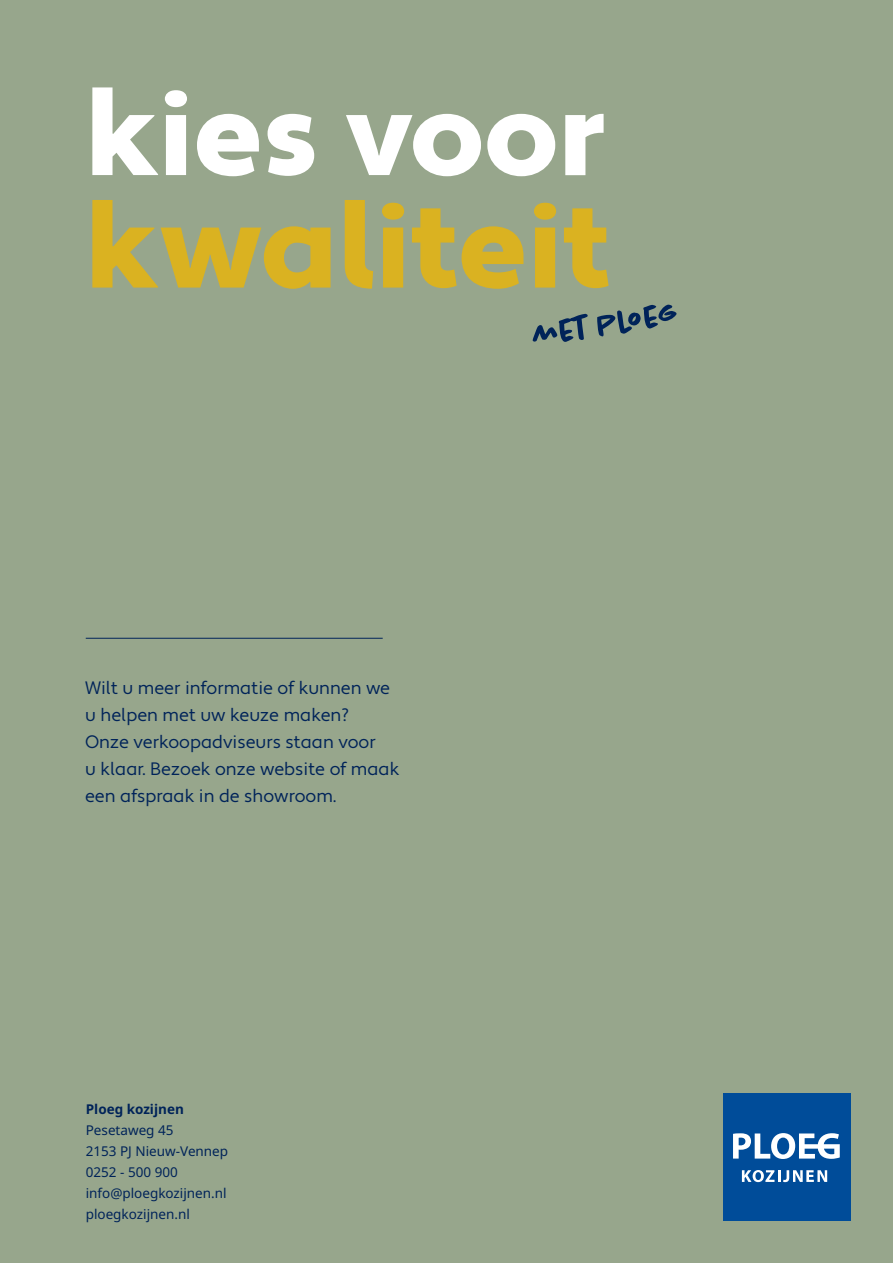
<style>
.page{position:relative;width:893px;height:1263px;background:#97a68c}
.page>*{position:absolute;margin:0;border:0;box-sizing:border-box;transform-origin:0 0}
.t1{font:900 120px/112.5px "Apertura";letter-spacing:-.015em;color:#dab221}
.t2{font:18px/27px "Apertura";color:#002359}
._01_platte_tekst_zwa{font:13.5px "Noto Sans";color:#002359}
._01_platte_tekst_zwa-2{font:700 13.5px "Noto Sans";color:#002359}
.s1{color:#fff}
</style>
<div class="page">
<div style="left:723px;top:1093px;width:127px;height:128px;background:#004c99"></div>
<svg style="left:742px;top:1170px;width:85px;height:12px"></svg>
<svg style="left:733px;top:1133px;width:107px;height:26px"></svg>
<hr style="left:86px;top:638px;width:297px;height:1px;background:#002359">
<svg style="left:533px;top:305px;width:144px;height:37px"></svg>
<p class="t1" style="left:85px;top:81px;width:527px"><span class="s1">kies voor </span>kwaliteit</p>
<p class="t2" style="left:85px;top:675px;width:316px">Wilt u meer informatie of kunnen we u helpen met uw keuze maken?<br>Onze verkoopadviseurs staan voor<br>u klaar. Bezoek onze website of maak een afspraak in de showroom.</p>
<p class="_01_platte_tekst_zwa-2" style="left:86px;top:1099px;width:100px">Ploeg kozijnen</p>
<p class="_01_platte_tekst_zwa" style="left:86px;top:1120px;width:89px">Pesetaweg 45</p>
<p class="_01_platte_tekst_zwa" style="left:86px;top:1141px;width:144px">2153 PJ Nieuw-Vennep</p>
<p class="_01_platte_tekst_zwa" style="left:86px;top:1162px;width:94px">0252 - 500 900</p>
<p class="_01_platte_tekst_zwa" style="left:86px;top:1183px;width:142px">info@ploegkozijnen.nl</p>
<p class="_01_platte_tekst_zwa" style="left:86px;top:1204px;width:106px">ploegkozijnen.nl</p>
</div>
